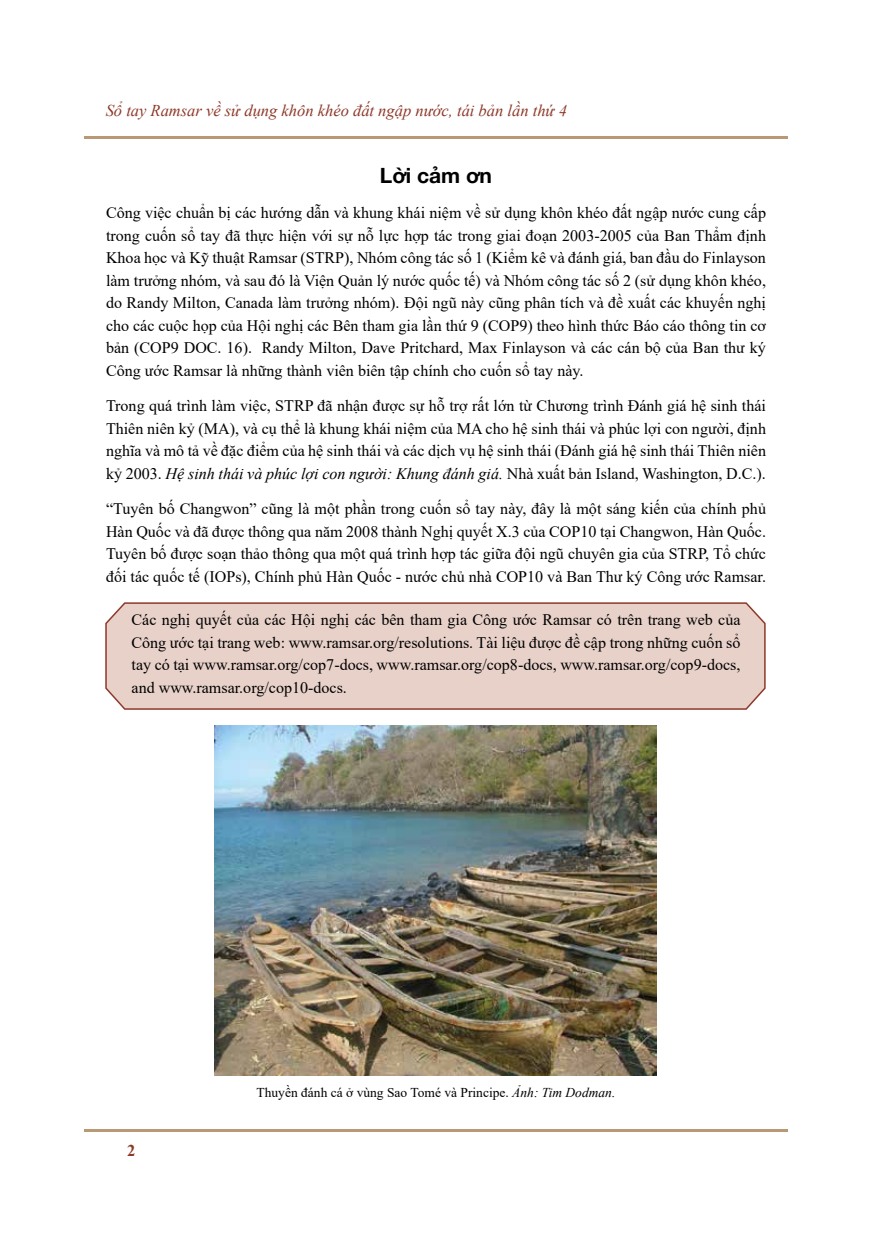
<style>
.page{position:relative;width:872px;height:1255px;background:#fff}
.page>*{position:absolute;margin:0;border:0;box-sizing:border-box;transform-origin:0 0}
.t1{font:700 21px "Helvetica Vn";color:#000}
.t2{font:italic 16.5px "Times New Roman";color:#8d3829}
.t3{font:700 16.5px "Times New Roman";color:#8d3829}
.t4{font:16.05px/22.5px "Times New Roman";color:#000;text-align:justify}
.t5{font:13.5px "Times New Roman";color:#000}
.s1{font-style:italic}
</style>
<div class="page">
<hr style="left:84px;top:136px;width:704px;height:3px;background:#b99874">
<hr style="left:84px;top:1128px;width:704px;height:3px;background:#b99874">
<div style="left:105px;top:602px;width:661px;height:108px;background:#e8d1c9"></div>
<img style="left:215px;top:725px;width:441px;height:350px">
<p class="t2" style="left:106px;top:99px;width:463px">Sổ tay Ramsar về sử dụng khôn khéo đất ngập nước, tái bản lần thứ 4</p>
<h1 class="t1" style="left:380px;top:160px;width:113px">Lời cảm ơn</h1>
<p class="t4" style="left:106px;top:201px;width:661px">Công việc chuẩn bị các hướng dẫn và khung khái niệm về sử dụng khôn khéo đất ngập nước cung cấp trong cuốn sổ tay đã thực hiện với sự nỗ lực hợp tác trong giai đoạn 2003-2005 của Ban Thẩm định Khoa học và Kỹ thuật Ramsar (STRP), Nhóm công tác số 1 (Kiểm kê và đánh giá, ban đầu do Finlayson làm trưởng nhóm, và sau đó là Viện Quản lý nước quốc tế) và Nhóm công tác số 2 (sử dụng khôn khéo, do Randy Milton, Canada làm trưởng nhóm). Đội ngũ này cũng phân tích và đề xuất các khuyến nghị cho các cuộc họp của Hội nghị các Bên tham gia lần thứ 9 (COP9) theo hình thức Báo cáo thông tin cơ bản (COP9 DOC. 16). Randy Milton, Dave Pritchard, Max Finlayson và các cán bộ của Ban thư ký Công ước Ramsar là những thành viên biên tập chính cho cuốn sổ tay này.</p>
<p class="t4" style="left:106px;top:394px;width:661px">Trong quá trình làm việc, STRP đã nhận được sự hỗ trợ rất lớn từ Chương trình Đánh giá hệ sinh thái Thiên niên kỷ (MA), và cụ thể là khung khái niệm của MA cho hệ sinh thái và phúc lợi con người, định nghĩa và mô tả về đặc điểm của hệ sinh thái và các dịch vụ hệ sinh thái (Đánh giá hệ sinh thái Thiên niên kỷ 2003. <span class="s1">Hệ sinh thái và phúc lợi con người: Khung đánh giá.</span> Nhà xuất bản Island, Washington, D.C.).</p>
<p class="t4" style="left:106px;top:497px;width:661px">“Tuyên bố Changwon” cũng là một phần trong cuốn sổ tay này, đây là một sáng kiến của chính phủ Hàn Quốc và đã được thông qua năm 2008 thành Nghị quyết X.3 của COP10 tại Changwon, Hàn Quốc.<br>Tuyên bố được soạn thảo thông qua một quá trình hợp tác giữa đội ngũ chuyên gia của STRP, Tổ chức đối tác quốc tế (IOPs), Chính phủ Hàn Quốc - nước chủ nhà COP10 và Ban Thư ký Công ước Ramsar.</p>
<p class="t4" style="left:131px;top:608px;width:610px">Các nghị quyết của các Hội nghị các bên tham gia Công ước Ramsar có trên trang web của Công ước tại trang web: www.ramsar.org/resolutions. Tài liệu được đề cập trong những cuốn sổ tay có tại www.ramsar.org/cop7-docs, www.ramsar.org/cop8-docs, www.ramsar.org/cop9-docs, and www.ramsar.org/cop10-docs.</p>
<p class="t3" style="left:127px;top:1138px;width:10px">2</p>
<p class="t5" style="left:256px;top:1083px;width:360px">Thuyền đánh cá ở vùng Sao Tomé và Principe. <span class="s1">Ảnh: Tim Dodman.</span></p>
</div>
